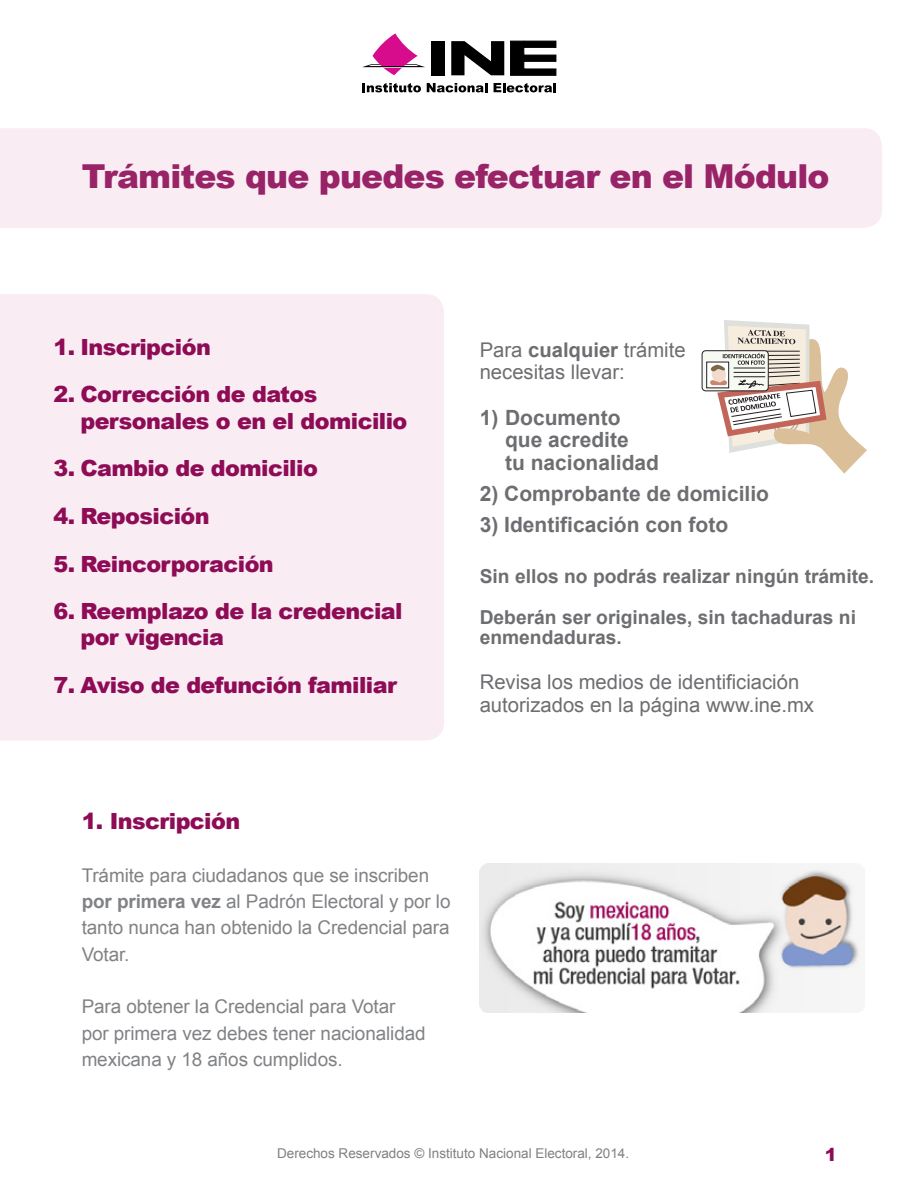
<style>
.page{position:relative;width:918px;height:1188px;background:#fff}
.page>*{position:absolute;margin:0;border:0;box-sizing:border-box;transform-origin:0 0}
.t1{font:900 33px "Arial";letter-spacing:-.025em;color:#992367}
.t2{font:900 22.35px/26.4px "Arial";letter-spacing:-.025em;color:#8e0b56}
.t3{font:700 21px/22.5px "Arial";color:#6d6e71}
.t4{font:20.25px/22.5px "Arial";color:#6d6e71}
.t5{font:700 19.2px/40.5px "Arial";color:#6d6e71}
.t6{font:18.9px/26.4px "Arial";letter-spacing:-.005em;color:#808285}
.t7{font:900 18px "Arial";color:#8e0b56}
.t8{font:13.5px "Arial";color:#808080}
.s1{font-weight:700}
</style>
<div class="page">
<div style="left:0;top:294px;width:444px;height:446px;background:#f9edf3"></div>
<div style="left:0;top:128px;width:882px;height:100px;background:#f9edf3"></div>
<div style="left:432px;top:41px;width:13px;height:34px;background:#000"></div>
<svg style="left:510px;top:40px;width:47px;height:36px"></svg>
<svg style="left:451px;top:41px;width:53px;height:34px"></svg>
<svg style="left:362px;top:33px;width:63px;height:42px"></svg>
<svg style="left:362px;top:83px;width:59px;height:9px"></svg>
<svg style="left:427px;top:83px;width:60px;height:9px"></svg>
<svg style="left:494px;top:83px;width:62px;height:9px"></svg>
<img style="left:480px;top:864px;width:380px;height:148px">
<div style="left:702px;top:351px;width:66px;height:40px;background:#f7faf2;border-radius:4px"></div>
<div style="left:702px;top:351px;width:66px;height:40px;border:1px solid #241f21;border-radius:4px"></div>
<svg style="left:706px;top:362px;width:2px;height:26px"></svg>
<svg style="left:708px;top:320px;width:159px;height:154px"></svg>
<h1 class="t1" style="left:82px;top:152px;width:749px">Trámites que puedes efectuar en el Módulo</h1>
<p class="t2" style="left:53px;top:333px;width:159px">1. Inscripción</p>
<p class="t2" style="left:80px;top:381px;width:329px;text-indent:-27px">2. Corrección de datos personales o en el domicilio</p>
<p class="t2" style="left:53px;top:454px;width:266px">3. Cambio de domicilio</p>
<p class="t2" style="left:53px;top:502px;width:158px">4. Reposición</p>
<p class="t2" style="left:53px;top:550px;width:222px">5. Reincorporación</p>
<p class="t2" style="left:80px;top:597px;width:324px;text-indent:-27px">6. Reemplazo de la credencial por vigencia</p>
<p class="t2" style="left:53px;top:671px;width:345px">7. Aviso de defunción familiar</p>
<p class="t4" style="left:480px;top:339px;width:207px">Para <span class="s1">cualquier</span> trámite necesitas llevar:</p>
<p class="t3" style="left:505px;top:407px;width:156px;text-indent:-25px">1) Documento que acredite<br>tu nacionalidad</p>
<p class="t3" style="left:480px;top:483px;width:291px">2) Comprobante de domicilio</p>
<p class="t3" style="left:480px;top:514px;width:250px">3) Identificación con foto</p>
<p class="t5" style="left:480px;top:557px;width:396px">Sin ellos no podrás realizar ningún trámite.<br>Deberán ser originales, sin tachaduras ni</p>
<p class="t5" style="left:480px;top:618px;width:144px">enmendaduras.</p>
<p class="t4" style="left:480px;top:671px;width:336px">Revisa los medios de identificiación autorizados en la página www.ine.mx</p>
<p class="t2" style="left:82px;top:807px;width:160px">1. Inscripción</p>
<p class="t6" style="left:82px;top:862px;width:370px">Trámite para ciudadanos que se inscriben <span class="s1">por primera vez</span> al Padrón Electoral y por lo tanto nunca han obtenido la Credencial para Votar.</p>
<p class="t6" style="left:82px;top:994px;width:346px">Para obtener la Credencial para Votar por primera vez debes tener nacionalidad mexicana y 18 años cumplidos.</p>
<p class="t8" style="left:277px;top:1144px;width:354px">Derechos Reservados © Instituto Nacional Electoral, 2014.</p>
<p class="t7" style="left:825px;top:1141px;width:14px">1</p>
</div>
